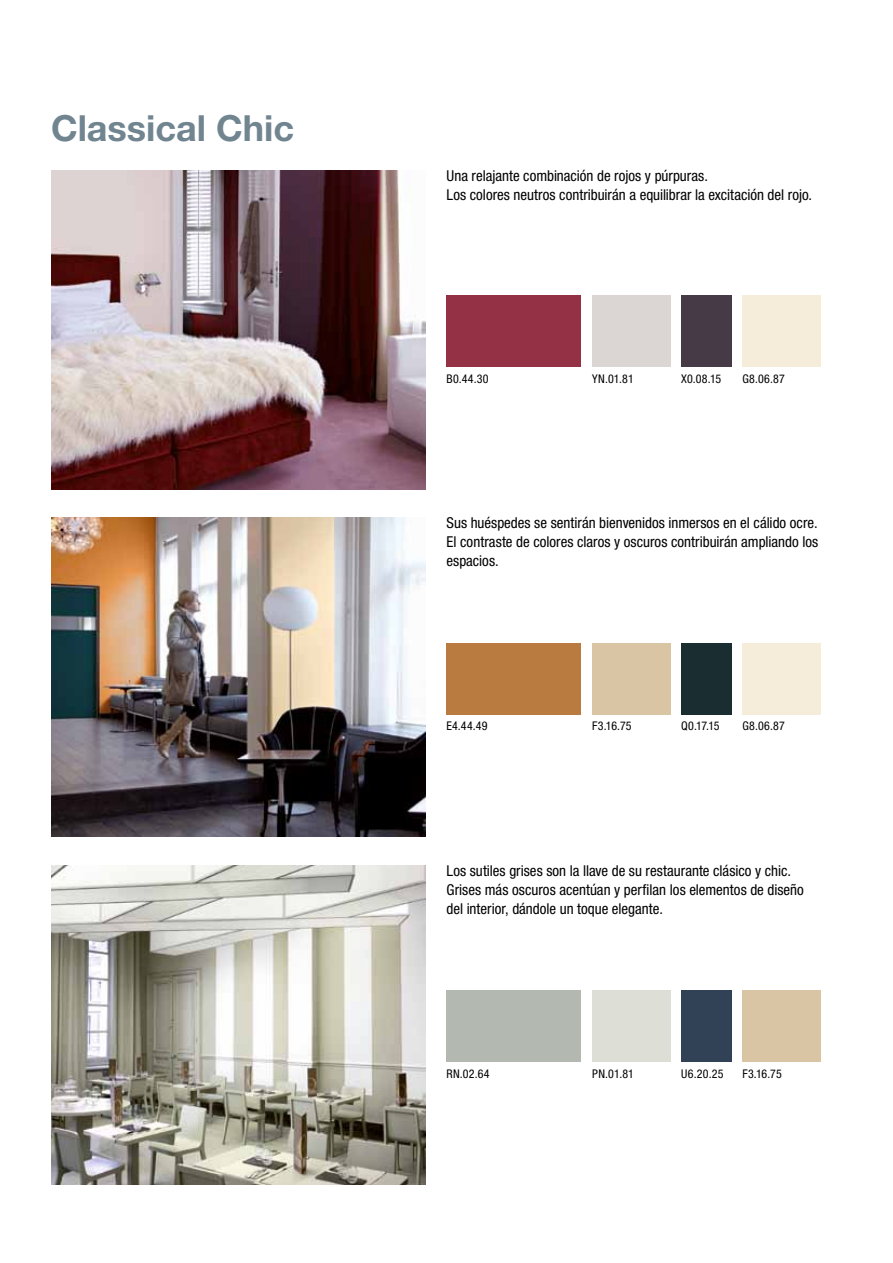
<style>
.page{position:relative;width:893px;height:1263px;background:#fff}
.page>*{position:absolute;margin:0;border:0;box-sizing:border-box;transform-origin:0 0}
.t1{font:700 36px "Helvetica Neue LT Pro";color:#718590}
.t2{font:condensed 15px/18.8px "Helvetica Neue LT Pro";color:#000}
.t3{font:condensed 12px "Helvetica Neue LT Pro";letter-spacing:.02em;color:#000}
</style>
<div class="page">
<img style="left:51px;top:518px;width:374px;height:319px">
<div style="left:446px;top:295px;width:135px;height:72px;background:#953144"></div>
<div style="left:446px;top:990px;width:135px;height:72px;background:#b3b8b0"></div>
<div style="left:592px;top:295px;width:78px;height:72px;background:#dbd5d3"></div>
<div style="left:592px;top:990px;width:78px;height:72px;background:#dddfd6"></div>
<div style="left:742px;top:295px;width:79px;height:72px;background:#f5ecda"></div>
<div style="left:742px;top:990px;width:79px;height:72px;background:#d9c5a3"></div>
<div style="left:681px;top:295px;width:50px;height:72px;background:#473a47"></div>
<div style="left:446px;top:643px;width:135px;height:71px;background:#ba7b40"></div>
<div style="left:592px;top:643px;width:78px;height:71px;background:#d9c5a3"></div>
<div style="left:742px;top:643px;width:79px;height:71px;background:#f5ecda"></div>
<div style="left:681px;top:643px;width:50px;height:71px;background:#1a2e31"></div>
<div style="left:681px;top:990px;width:50px;height:72px;background:#314257"></div>
<img style="left:51px;top:170px;width:374px;height:319px">
<img style="left:51px;top:865px;width:374px;height:319px">
<h1 class="t1" style="left:51px;top:105px;width:245px">Classical Chic</h1>
<p class="t2" style="left:446px;top:166px;width:367px">Una relajante combinación de rojos y púrpuras.<br>Los colores neutros contribuirán a equilibrar la excitación del rojo.</p>
<p class="t3" style="left:446px;top:371px;width:44px">B0.44.30</p>
<p class="t3" style="left:592px;top:371px;width:43px">YN.01.81</p>
<p class="t3" style="left:681px;top:371px;width:41px">X0.08.15</p>
<p class="t3" style="left:742px;top:371px;width:44px">G8.06.87</p>
<p class="t2" style="left:446px;top:514px;width:373px;text-align:justify">Sus huéspedes se sentirán bienvenidos inmersos en el cálido ocre.<br>El contraste de colores claros y oscuros contribuirán ampliando los espacios.</p>
<p class="t3" style="left:446px;top:719px;width:43px">E4.44.49</p>
<p class="t3" style="left:592px;top:719px;width:41px">F3.16.75</p>
<p class="t3" style="left:681px;top:719px;width:40px">Q0.17.15</p>
<p class="t3" style="left:742px;top:719px;width:44px">G8.06.87</p>
<p class="t2" style="left:446px;top:861px;width:359px">Los sutiles grises son la llave de su restaurante clásico y chic.<br>Grises más oscuros acentúan y perfilan los elementos de diseño del interior, dándole un toque elegante.</p>
<p class="t3" style="left:446px;top:1067px;width:45px">RN.02.64</p>
<p class="t3" style="left:592px;top:1067px;width:43px">PN.01.81</p>
<p class="t3" style="left:681px;top:1067px;width:44px">U6.20.25</p>
<p class="t3" style="left:742px;top:1067px;width:41px">F3.16.75</p>
</div>
